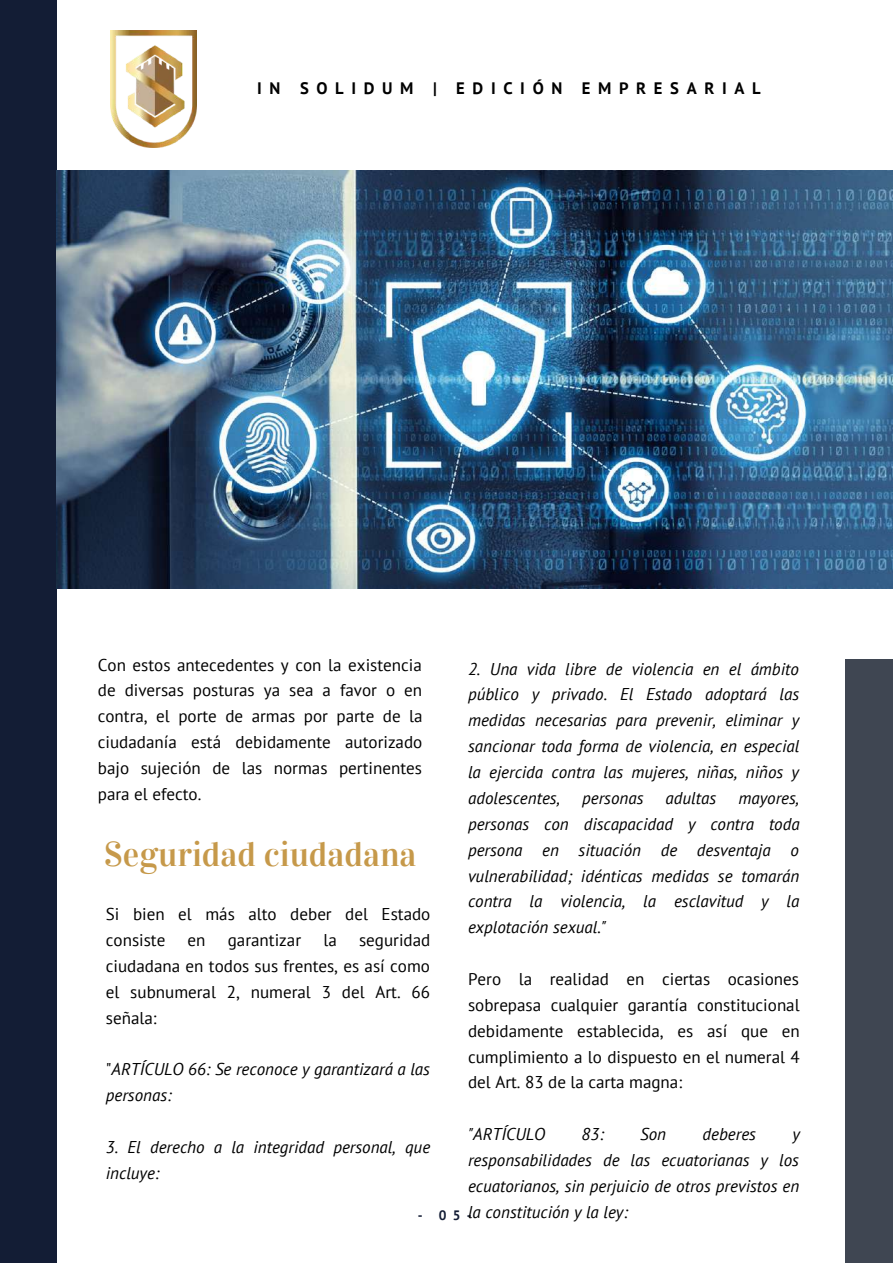
<style>
.page{position:relative;width:893px;height:1264px;background:#fff}
.page>*{position:absolute;margin:0;border:0;box-sizing:border-box;transform-origin:0 0}
.t1{font:34.5px "Vidaloka";color:#c6994a}
.t2{font:italic 17.1px/25.8px "PT Sans";color:#000;text-align:justify}
.t3{font:17.1px/25.8px "PT Sans";color:#000;text-align:justify}
.t4{font:700 16.65px "PT Sans";letter-spacing:.46em;color:#000}
.t5{font:700 13.65px "PT Sans";color:#131d35}
.s1{font-style:normal}
</style>
<div class="page">
<div style="left:845px;top:659px;width:47px;height:603px;background:#3f4652"></div>
<div style="left:0;top:0;width:56px;height:1262px;background:#131d35"></div>
<img style="left:110px;top:31px;width:87px;height:116px">
<img style="left:57px;top:170px;width:835px;height:418px">
<p class="t4" style="left:257px;top:77px;width:505px">IN SOLIDUM | EDICIÓN EMPRESARIAL</p>
<p class="t3" style="left:98px;top:651px;width:326px">Con estos antecedentes y con la existencia de diversas posturas ya sea a favor o en contra, el porte de armas por parte de la ciudadanía está debidamente autorizado bajo sujeción de las normas pertinentes para el efecto.</p>
<p class="t2" style="left:468px;top:655px;width:333px">2. Una vida libre de violencia en el ámbito público y privado. El Estado adoptará las medidas necesarias para prevenir, eliminar y sancionar toda forma de violencia, en especial la ejercida contra las mujeres, niñas, niños y adolescentes,</p>
<p class="t2" style="left:582px;top:784px;width:63px">personas</p>
<p class="t2" style="left:665px;top:784px;width:52px">adultas</p>
<p class="t2" style="left:468px;top:784px;width:333px;text-indent:270px">mayores, personas con discapacidad y contra toda persona en situación de desventaja o vulnerabilidad; idénticas medidas se tomarán contra la violencia, la esclavitud y la explotación sexual."</p>
<p class="t3" style="left:468px;top:965px;width:333px">Pero la realidad en ciertas ocasiones sobrepasa cualquier garantía constitucional debidamente establecida, es así que en cumplimiento a lo dispuesto en el numeral 4 del Art. 83 de la carta magna:</p>
<p class="t2" style="left:468px;top:1120px;width:79px">"ARTÍCULO</p>
<p class="t2" style="left:581px;top:1120px;width:24px">83:</p>
<p class="t2" style="left:640px;top:1120px;width:27px">Son</p>
<p class="t2" style="left:702px;top:1120px;width:55px">deberes</p>
<h1 class="t1" style="left:104px;top:833px;width:314px">Seguridad ciudadana</h1>
<p class="t3" style="left:106px;top:900px;width:326px">Si bien el más alto deber del Estado consiste</p>
<p class="t3" style="left:106px;top:926px;width:326px;text-indent:253px">seguridad ciudadana en todos sus frentes, es así como el subnumeral 2, numeral 3 del Art. 66 señala:</p>
<p class="t2" style="left:106px;top:1056px;width:325px"><span class="s1">"</span>ARTÍCULO 66: Se reconoce y garantizará a las personas:</p>
<p class="t2" style="left:106px;top:1133px;width:326px">3. El derecho a la integridad personal, que incluye:</p>
<p class="t3" style="left:187px;top:926px;width:19px">en</p>
<p class="t3" style="left:228px;top:926px;width:75px">garantizar</p>
<p class="t3" style="left:323px;top:926px;width:15px">la</p>
<p class="t2" style="left:468px;top:1120px;width:333px;text-indent:324px">y responsabilidades de las ecuatorianas y los ecuatorianos, sin perjuicio de otros previstos en la constitución y la ley:</p>
<p class="t5" style="left:418px;top:1206px;width:55px">- 05-</p>
</div>
